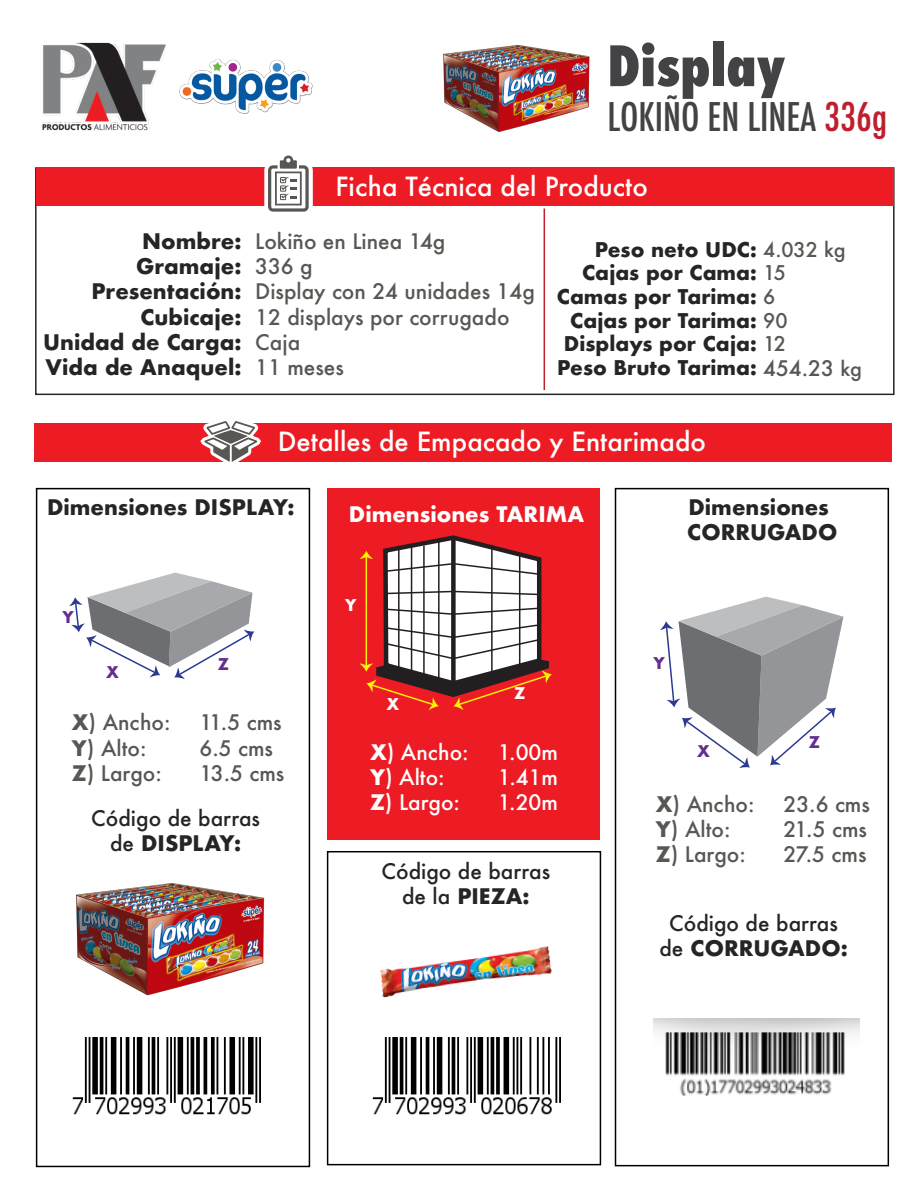
<style>
.page{position:relative;width:918px;height:1188px;background:#fff}
.page>*{position:absolute;margin:0;border:0;box-sizing:border-box;transform-origin:0 0}
.t1{font:800 condensed 54.15px "Futura";color:#434244}
.t2{font:500 condensed 38.4px "Futura";color:#434244}
.t3{font:500 25.65px "Futura";color:#fff}
.t4{font:500 20.85px/25px "Futura";color:#575754}
.t5{font:700 20.85px/25px "Futura";color:#272425;text-align:right}
.t6{font:500 20.85px/25px "Futura";color:#272425;text-align:center}
.t7{font:500 20.85px "Futura";color:#fff}
.t8{font:700 20.85px "Futura";color:#fff}
.t9{font:700 19.8px "Futura";color:#272425}
.t10{font:700 15.75px "Futura";color:#662d91}
.t11{font:700 15.75px "Futura";color:#fff}
.s1{color:#be1e2d}
.s2{font-weight:500;color:#575754}
.s3{font-weight:500;font-size:20.85px;color:#575754}
.s4{font-weight:700}
</style>
<div class="page">
<div style="left:36px;top:167px;width:858px;height:39px;background:#ed1c24"></div>
<div style="left:264px;top:160px;width:49px;height:57px;background:#fff;border-radius:10px"></div>
<svg style="left:268px;top:155px;width:41px;height:57px"></svg>
<img style="left:42px;top:42px;width:124px;height:89px">
<div style="left:34px;top:424px;width:858px;height:38px;background:#ed1c24"></div>
<svg style="left:196px;top:421px;width:73px;height:41px"></svg>
<svg style="left:660px;top:597px;width:184px;height:171px"></svg>
<div style="left:36px;top:488px;width:274px;height:679px;border:2px solid #000"></div>
<div style="left:327px;top:851px;width:274px;height:314px;border:2px solid #000"></div>
<div style="left:615px;top:488px;width:274px;height:678px;border:2px solid #000"></div>
<hr style="left:544px;top:208px;width:1px;height:182px;background:#be1e2d">
<div style="left:327px;top:489px;width:272px;height:351px;background:#ed1c24"></div>
<svg style="left:359px;top:535px;width:193px;height:175px"></svg>
<img style="left:179px;top:58px;width:134px;height:56px">
<svg style="left:69px;top:573px;width:185px;height:106px"></svg>
<img style="left:443px;top:44px;width:147px;height:88px">
<img style="left:76px;top:882px;width:189px;height:114px">
<img style="left:380px;top:946px;width:172px;height:52px">
<img style="left:72px;top:1038px;width:188px;height:77px">
<img style="left:372px;top:1038px;width:188px;height:77px">
<img style="left:654px;top:1019px;width:206px;height:77px">
<h1 class="t1" style="left:607px;top:29px;width:179px">Display</h1>
<h2 class="t2" style="left:607px;top:92px;width:281px">LOKIÑO EN LINEA <span class="s1">336g</span></h2>
<p class="t3" style="left:335px;top:169px;width:314px">Ficha Técnica del Producto</p>
<p class="t5" style="left:43px;top:229px;width:200px">Nombre:<br>Gramaje:<br>Presentación:<br>Cubicaje:<br>Unidad de Carga:<br>Vida de Anaquel:</p>
<p class="t4" style="left:255px;top:229px;width:281px">Lokiño en Linea 14g<br>336 g<br>Display con 24 unidades 14g<br>12 displays por corrugado<br>Caja<br>11 meses</p>
<p class="t9" style="left:595px;top:235px;width:253px">Peso neto UDC: <span class="s2">4.032 kg</span></p>
<p class="t9" style="left:582px;top:258px;width:205px">Cajas por Cama: <span class="s2">15</span></p>
<p class="t9" style="left:557px;top:282px;width:220px">Camas por Tarima: <span class="s2">6</span></p>
<p class="t9" style="left:570px;top:306px;width:219px">Cajas por Tarima: <span class="s2">90</span></p>
<p class="t9" style="left:564px;top:330px;width:224px">Displays por Caja: <span class="s2">12</span></p>
<p class="t9" style="left:557px;top:353px;width:307px">Peso Bruto Tarima: <span class="s3">454.23</span> <span class="s2">kg</span></p>
<p class="t3" style="left:278px;top:424px;width:430px">Detalles de Empacado y Entarimado</p>
<p class="t5" style="left:47px;top:495px;width:249px">Dimensiones DISPLAY:</p>
<p class="t10" style="left:63px;top:605px;width:13px">Y</p>
<p class="t10" style="left:106px;top:660px;width:14px">X</p>
<p class="t10" style="left:218px;top:652px;width:13px">Z</p>
<p class="t4" style="left:72px;top:710px;width:100px"><span class="s4">X</span>) Ancho:</p>
<p class="t4" style="left:199px;top:710px;width:84px">11.5 cms</p>
<p class="t4" style="left:72px;top:735px;width:76px"><span class="s4">Y</span>) Alto:</p>
<p class="t4" style="left:200px;top:735px;width:75px">6.5 cms</p>
<p class="t4" style="left:72px;top:760px;width:92px"><span class="s4">Z</span>) Largo:</p>
<p class="t4" style="left:200px;top:760px;width:86px">13.5 cms</p>
<p class="t6" style="left:91px;top:806px;width:170px">Código de barras de <span class="s4">DISPLAY:</span></p>
<p class="t8" style="left:349px;top:499px;width:237px">Dimensiones TARIMA</p>
<p class="t11" style="left:345px;top:593px;width:13px">Y</p>
<p class="t11" style="left:387px;top:693px;width:14px">X</p>
<p class="t11" style="left:514px;top:681px;width:13px">Z</p>
<p class="t7" style="left:370px;top:738px;width:100px"><span class="s4">X</span>) Ancho:</p>
<p class="t7" style="left:498px;top:738px;width:62px">1.00m</p>
<p class="t7" style="left:370px;top:763px;width:76px"><span class="s4">Y</span>) Alto:</p>
<p class="t7" style="left:498px;top:763px;width:62px">1.41m</p>
<p class="t7" style="left:370px;top:788px;width:92px"><span class="s4">Z</span>) Largo:</p>
<p class="t7" style="left:498px;top:788px;width:62px">1.20m</p>
<p class="t6" style="left:382px;top:858px;width:170px">Código de barras de la <span class="s4">PIEZA:</span></p>
<p class="t5" style="left:687px;top:495px;width:152px;text-align:left">Dimensiones<br>CORRUGADO</p>
<p class="t10" style="left:654px;top:652px;width:13px">Y</p>
<p class="t10" style="left:697px;top:739px;width:14px">X</p>
<p class="t10" style="left:809px;top:731px;width:13px">Z</p>
<p class="t4" style="left:656px;top:791px;width:100px"><span class="s4">X</span>) Ancho:</p>
<p class="t4" style="left:783px;top:791px;width:88px">23.6 cms</p>
<p class="t4" style="left:656px;top:816px;width:76px"><span class="s4">Y</span>) Alto:</p>
<p class="t4" style="left:784px;top:816px;width:85px">21.5 cms</p>
<p class="t4" style="left:656px;top:841px;width:92px"><span class="s4">Z</span>) Largo:</p>
<p class="t4" style="left:784px;top:841px;width:84px">27.5 cms</p>
<p class="t6" style="left:659px;top:910px;width:190px">Código de barras de <span class="s4">CORRUGADO:</span></p>
</div>
